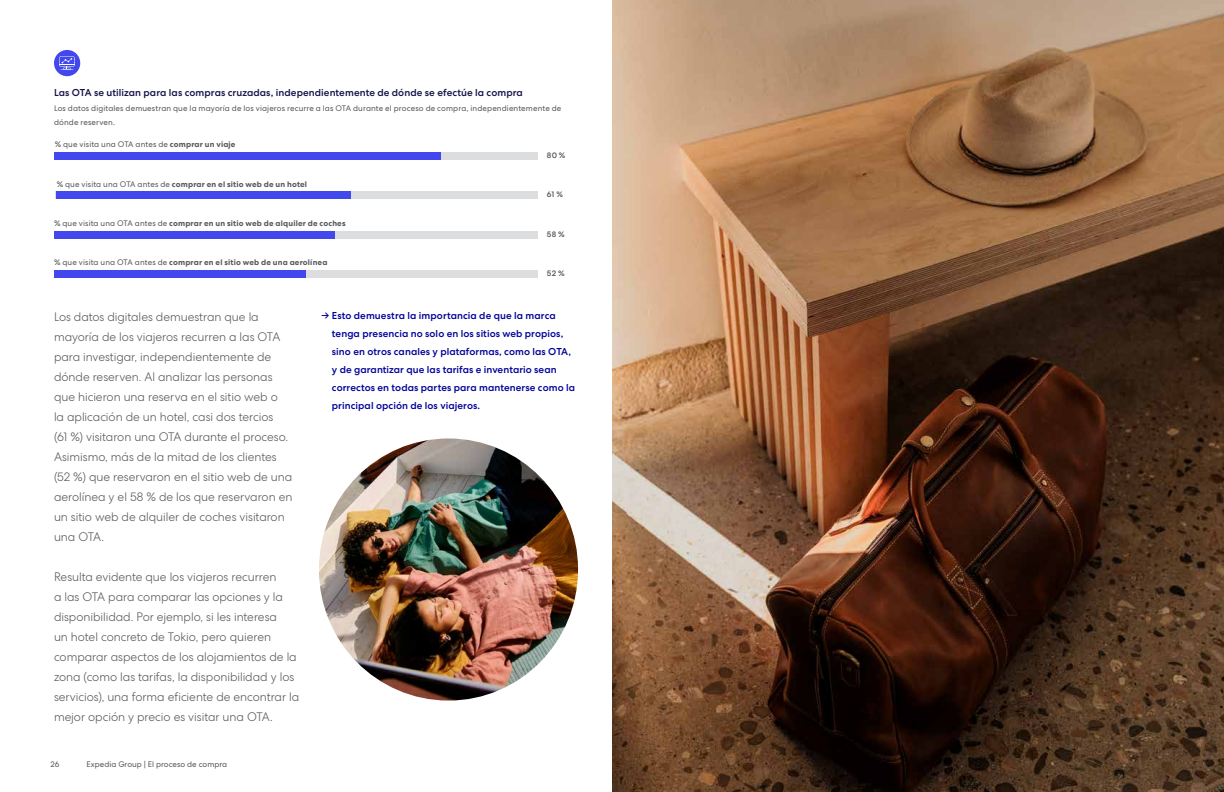
<style>
.page{position:relative;width:1224px;height:792px;background:#fff}
.page>*{position:absolute;margin:0;border:0;box-sizing:border-box;transform-origin:0 0}
.t1{font:300 12px/20px "Centra No 2";letter-spacing:-.005em;color:#58595b}
.t2{font:500 10px/18px "Centra No 2";letter-spacing:.005em;color:#009}
.t3{font:500 10px "Centra No 2";letter-spacing:.005em;color:#151348}
.t4{font:8px/14px "Centra No 2";letter-spacing:.015em;color:#58595b}
.t5{font:700 8px "Centra No 2";letter-spacing:.02em;color:#58595b}
.t6{font:500 8px "Centra No 2";letter-spacing:.02em;color:#58595b}
.s1{font-weight:700}
.s2{font-weight:400}
</style>
<div class="page">
<img style="left:612px;top:0;width:612px;height:792px">
<div style="left:55px;top:153px;width:483px;height:7px;background:#dcddde"></div>
<div style="left:55px;top:153px;width:386px;height:7px;background:#4248ed"></div>
<div style="left:55px;top:192px;width:483px;height:7px;background:#dcddde"></div>
<div style="left:56px;top:192px;width:294px;height:7px;background:#4248ed"></div>
<div style="left:55px;top:270px;width:483px;height:7px;background:#dcddde"></div>
<div style="left:55px;top:270px;width:251px;height:7px;background:#4248ed"></div>
<div style="left:55px;top:231px;width:483px;height:7px;background:#dcddde"></div>
<div style="left:55px;top:231px;width:280px;height:7px;background:#4248ed"></div>
<img style="left:319px;top:438px;width:259px;height:263px">
<div style="left:54px;top:50px;width:26px;height:26px;background:#4248ed;border-radius:50%"></div>
<svg style="left:59px;top:56px;width:16px;height:14px"></svg>
<p class="t3" style="left:54px;top:87px;width:470px">Las OTA se utilizan para las compras cruzadas, independientemente de dónde se efectúe la compra</p>
<p class="t4" style="left:54px;top:101px;width:509px">Los datos digitales demuestran que la mayoría de los viajeros recurre a las OTA durante el proceso de compra, independientemente de dónde reserven.</p>
<p class="t4" style="left:55px;top:137px;width:182px">% que visita una OTA antes de <span class="s1">comprar un viaje</span></p>
<p class="t6" style="left:547px;top:151px;width:20px">80%</p>
<p class="t5" style="left:57px;top:179px;width:252px"><span class="s2">% que visita una OTA antes de</span> comprar en el sitio web de un hotel</p>
<p class="t6" style="left:547px;top:190px;width:17px">61 %</p>
<p class="t5" style="left:54px;top:218px;width:293px"><span class="s2">% que visita una OTA antes de</span> comprar en un sitio web de alquiler de coches</p>
<p class="t5" style="left:54px;top:258px;width:275px"><span class="s2">% que visita una OTA antes de</span> comprar en el sitio web de una aerolínea</p>
<p class="t6" style="left:547px;top:229px;width:19px">58%</p>
<p class="t6" style="left:547px;top:268px;width:19px">52 %</p>
<p class="t1" style="left:54px;top:306px;width:240px">Los datos digitales demuestran que la mayoría de los viajeros recurren a las OTA para investigar, independientemente de dónde reserven. Al analizar las personas que hicieron una reserva en el sitio web o<br>la aplicación de un hotel, casi dos tercios<br>(61 %) visitaron una OTA durante el proceso.<br>Asimismo, más de la mitad de los clientes (52 %) que reservaron en el sitio web de una aerolínea y el 58 % de los que reservaron en un sitio web de alquiler de coches visitaron una OTA.</p>
<p class="t1" style="left:54px;top:566px;width:247px">Resulta evidente que los viajeros recurren<br>a las OTA para comparar las opciones y la disponibilidad. Por ejemplo, si les interesa<br>un hotel concreto de Tokio, pero quieren comparar aspectos de los alojamientos de la zona (como las tarifas, la disponibilidad y los servicios), una forma eficiente de encontrar la mejor opción y precio es visitar una OTA.</p>
<p class="t4" style="left:51px;top:757px;width:10px">26</p>
<p class="t4" style="left:87px;top:757px;width:142px">Expedia Group | El proceso de compra</p>
<p class="t2" style="left:332px;top:306px;width:245px;text-indent:-11px">→ Esto demuestra la importancia de que la marca tenga presencia no solo en los sitios web propios, sino en otros canales y plataformas, como las OTA, y de garantizar que las tarifas e inventario sean correctos en todas partes para mantenerse como la principal opción de los viajeros.</p>
</div>
